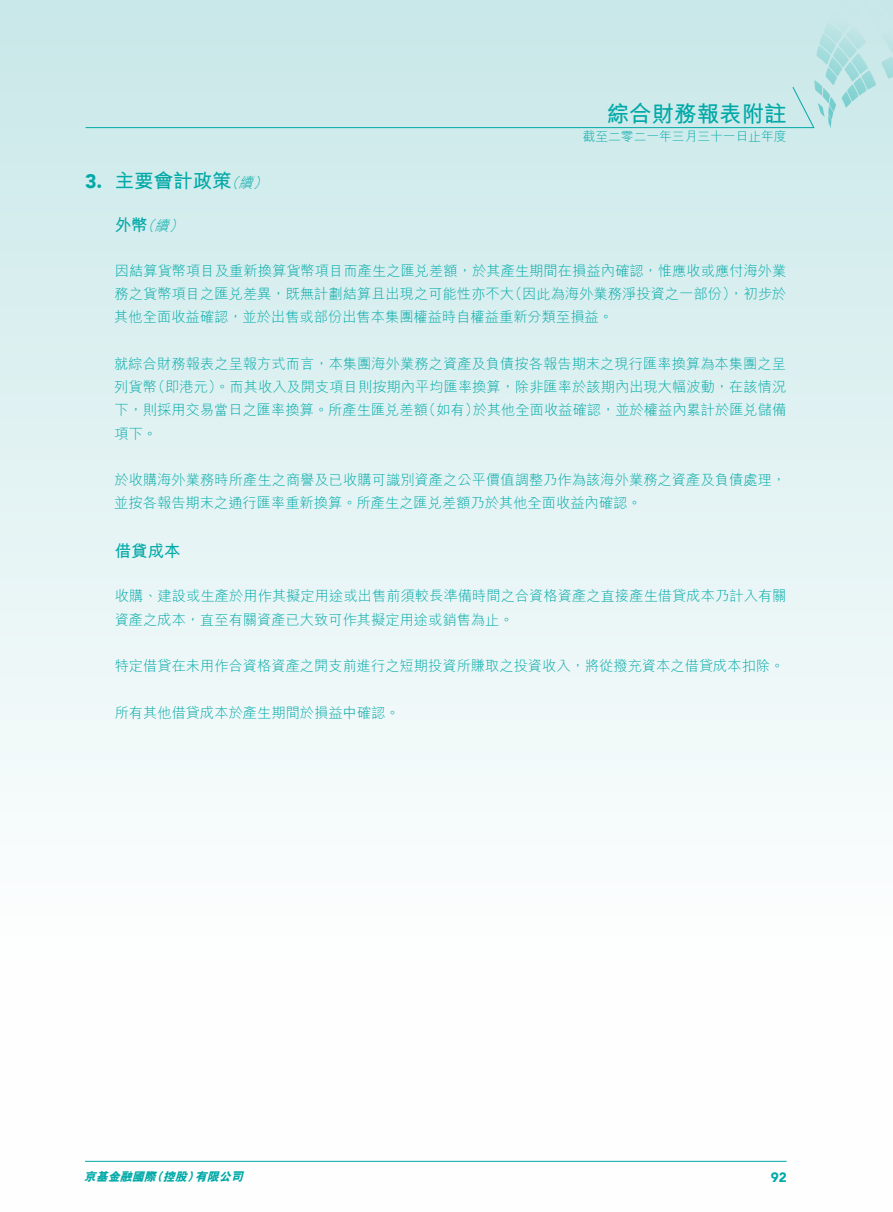
<style>
.page{position:relative;width:893px;height:1212px;background:#fff}
.page>*{position:absolute;margin:0;border:0;box-sizing:border-box;transform-origin:0 0}
.t1{font:700 22.5px "M Hei HK";color:#00a9a7}
.t2{font:700 19.5px "M Hei HK";color:#00a9a7}
.t3{font:900 19.5px "Avenir";color:#00a9a7}
.t4{font:700 16.5px "M Hei HK";color:#00a9a7}
.t5{font:300 14.25px/23.2px "M Hei HK";color:#00a9a7}
.t6{font:italic 300 14.25px "M Hei HK";color:#00a9a7}
.t7{font:900 13.5px "Avenir";color:#00a9a7}
.t8{font:300 12.75px "M Hei HK";color:#00a9a7}
.t9{font:italic 800 12px "M Hei HK";color:#00a9a7}
</style>
<div class="page">
<div style="left:0;top:0;width:893px;height:1212px;background:linear-gradient(to bottom,#cbe9ea,#fff)"></div>
<hr style="left:85px;top:1161px;width:702px;height:1px;background:#00a9a7">
<div style="left:85px;top:0;width:808px;height:128px;background:#cce9ea"></div>
<h2 class="t3" style="left:85px;top:164px;width:19px">3.</h2>
<h2 class="t2" style="left:115px;top:166px;width:118px">主要會計政策</h2>
<p class="t6" style="left:239px;top:175px;width:20px">續</p>
<p class="t6" style="left:224px;top:175px;width:20px">（</p>
<p class="t6" style="left:253px;top:175px;width:20px">(</p>
<h1 class="t1" style="left:607px;top:98px;width:182px">綜合財務報表附註</h1>
<p class="t8" style="left:583px;top:130px;width:206px">截至二零二一年三月三十一日止年度</p>
<p class="t4" style="left:115px;top:213px;width:34px">外幣</p>
<p class="t5" style="left:115px;top:259px;width:673px;text-align:right">因結算貨幣項目及重新換算貨幣項目而產生之匯兌差額，於其產生期間在損益內確認，惟應收或應付海外業（因此為海外業務淨投資之一部份，）初步於</p>
<p class="t6" style="left:155px;top:219px;width:20px">續</p>
<p class="t6" style="left:140px;top:219px;width:20px">（</p>
<p class="t6" style="left:169px;top:219px;width:20px">(</p>
<p class="t5" style="left:114px;top:282px;width:500px">務之貨幣項目之匯兌差異，既無計劃結算且出現之可能性亦不大<br>其他全面收益確認，並於出售或部份出售本集團權益時自權益重新分類至損益。</p>
<p class="t5" style="left:114px;top:352px;width:673px;text-align:right">就綜合財務報表之呈報方式而言，本集團海外業務之資產及負債按各報告期末之現行匯率換算為本集團之呈（即港元）。而其收入及開支項目則按期內平均匯率換算，除非匯率於該期內出現大幅波動，在該情況</p>
<p class="t5" style="left:114px;top:375px;width:44px">列貨幣</p>
<p class="t5" style="left:422px;top:398px;width:58px">（如有）</p>
<p class="t5" style="left:114px;top:398px;width:315px">下，則採用交易當日之匯率換算。所產生匯兌差額項下。</p>
<p class="t5" style="left:114px;top:468px;width:673px">於收購海外業務時所產生之商譽及已收購可識別資產之公平價值調整乃作為該海外業務之資產及負債處理，並按各報告期末之通行匯率重新換算。所產生之匯兌差額乃於其他全面收益內確認。</p>
<p class="t4" style="left:115px;top:539px;width:67px">借貸成本</p>
<p class="t5" style="left:115px;top:584px;width:673px">收購、建設或生產於用作其擬定用途或出售前須較長準備時間之合資格資產之直接產生借貸成本乃計入有關資產之成本，直至有關資產已大致可作其擬定用途或銷售為止。</p>
<p class="t5" style="left:115px;top:654px;width:671px">特定借貸在未用作合資格資產之開支前進行之短期投資所賺取之投資收入，將從撥充資本之借貸成本扣除。</p>
<p class="t5" style="left:115px;top:700px;width:287px">所有其他借貸成本於產生期間於損益中確認。</p>
<p class="t5" style="left:473px;top:398px;width:315px">於其他全面收益確認，並於權益內累計於匯兌儲備</p>
<p class="t9" style="left:151px;top:1170px;width:17px">（</p>
<p class="t9" style="left:187px;top:1170px;width:17px">）</p>
<p class="t9" style="left:84px;top:1170px;width:164px">京基金融國際控股有限公司</p>
<p class="t7" style="left:771px;top:1165px;width:17px">92</p>
</div>
